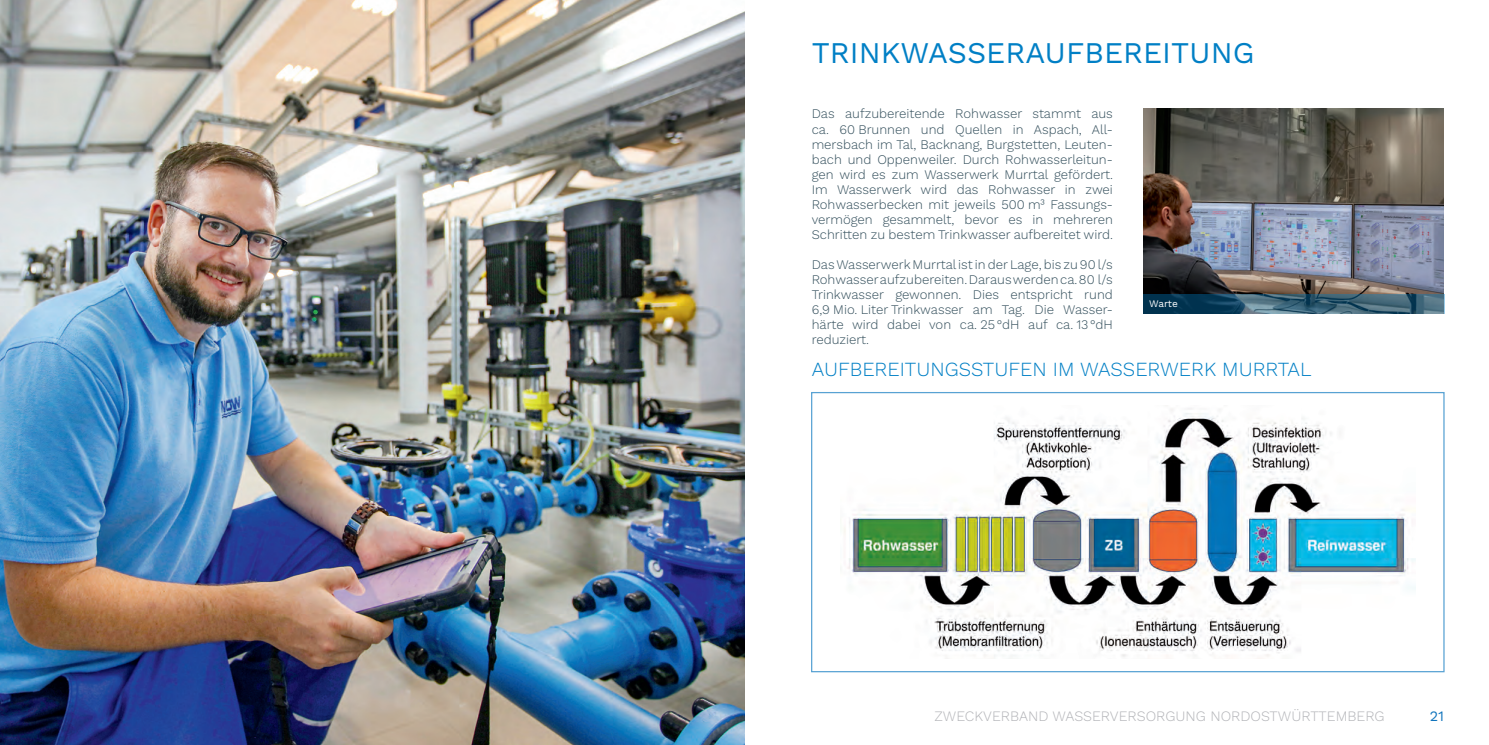
<style>
.page{position:relative;width:1489px;height:745px;background:#fff}
.page>*{position:absolute;margin:0;border:0;box-sizing:border-box;transform-origin:0 0}
.t1{font:30px "Work Sans";color:#007fc5}
.t2{font:300 20px "Work Sans";color:#007fc5}
.t3{font:300 14.38px "Work Sans";color:#b2b3b7}
.t4{font:14.38px "Work Sans";color:#1074bc}
.t5{font:300 13.12px/15px "Work Sans";color:#304c59;text-align:justify}
.t6{font:10px "Work Sans";letter-spacing:-.015em;color:#fff}
</style>
<div class="page">
<img style="left:0;top:0;width:744px;height:744px">
<img style="left:1143px;top:109px;width:300px;height:185px">
<svg style="left:1143px;top:294px;width:301px;height:20px;background:#30596e"></svg>
<div style="left:811px;top:392px;width:633px;height:279px;border:1px solid #58a2d3"></div>
<img style="left:844px;top:408px;width:571px;height:249px">
<h1 class="t1" style="left:811px;top:35px;width:444px">TRINKWASSERAUFBEREITUNG</h1>
<p class="t5" style="left:811px;top:107px;width:303px">Das aufzubereitende Rohwasser stammt aus ca. 60 Brunnen und Quellen in Aspach, All&shy;mersbach im Tal, Backnang, Burgstetten, Leuten&shy;bach und Oppenweiler. Durch Rohwasserleitun&shy;gen wird es zum Wasserwerk Murrtal gefördert.<br>Im Wasserwerk wird das Rohwasser in zwei Rohwasserbecken mit jeweils 500 m³ Fassungs&shy;vermögen gesammelt, bevor es in mehreren Schritten zu bestem Trinkwasser aufbereitet wird.</p>
<p class="t5" style="left:811px;top:257px;width:303px">Das Wasserwerk Murrtal ist in der Lage, bis zu 90 l/s Rohwasser aufzubereiten. Daraus werden ca. 80 l/s Trinkwasser gewonnen. Dies entspricht rund 6,9 Mio. Liter Trinkwasser am Tag. Die Wasser&shy;härte wird dabei von ca. 25°dH auf ca. 13°dH reduziert.</p>
<h2 class="t2" style="left:811px;top:357px;width:501px">AUFBEREITUNGSSTUFEN IM WASSERWERK MURRTAL</h2>
<p class="t6" style="left:1149px;top:297px;width:30px">Warte</p>
<p class="t3" style="left:934px;top:707px;width:452px">ZWECKVERBAND WASSERVERSORGUNG NORDOSTWÜRTTEMBERG</p>
<p class="t4" style="left:1429px;top:706px;width:16px">21</p>
</div>
